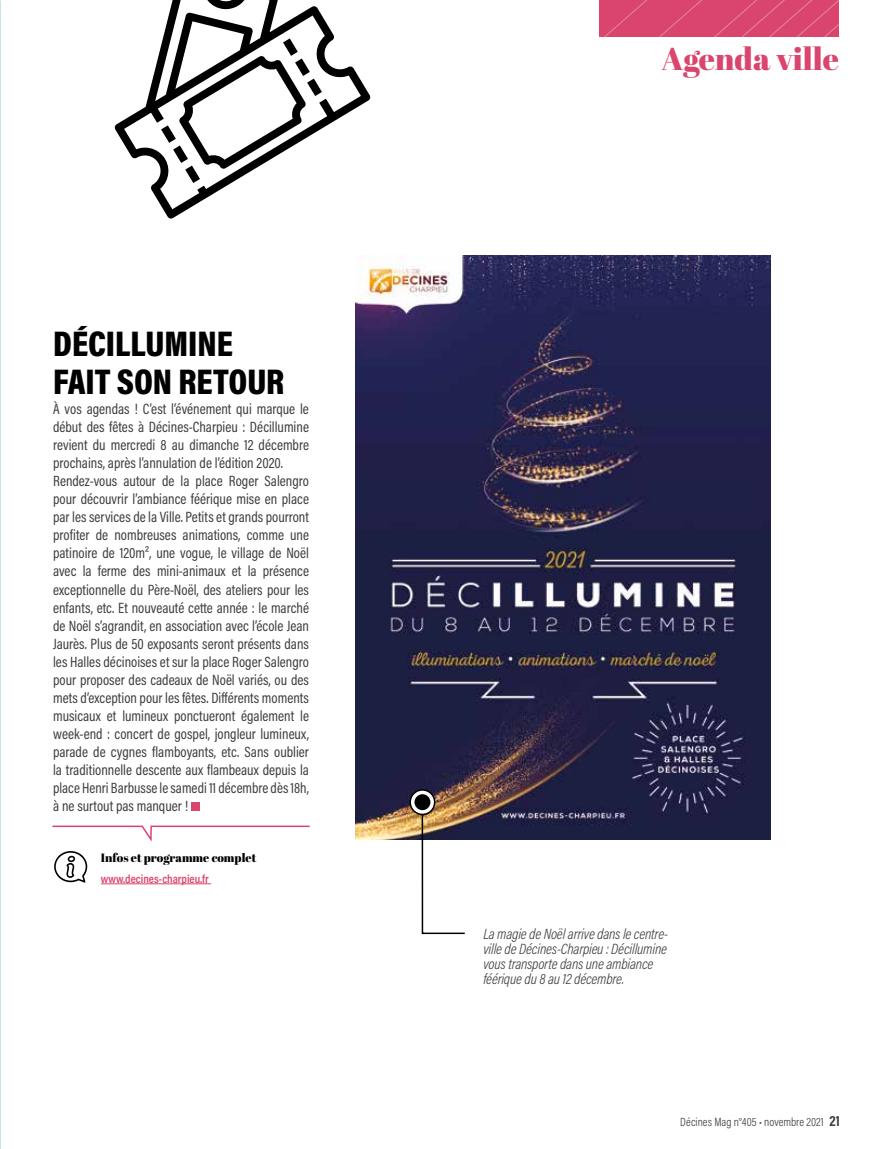
<style>
.page{position:relative;width:893px;height:1149px;background:#fff}
.page>*{position:absolute;margin:0;border:0;box-sizing:border-box;transform-origin:0 0}
.t1{font:900 36px/37.5px "Acumin Pro Cond";color:#000}
.t2{font:31.5px "Abril Fatface";color:#da456e}
.t3{font:15px/18px "Acumin Pro Cond";color:#3c3c3b}
.t4{font:italic 300 15px/15px "Acumin Pro Cond";letter-spacing:-.01em;color:#3c3c3b}
.t5{font:300 12px "Acumin Pro Cond";color:#3c3c3b}
.t6{font:12px "Abril Fatface";color:#000}
.t7{font:600 12px "Acumin Pro Cond";color:#da456e}
.s1{font-weight:700;font-size:15px}
</style>
<div class="page">
<svg style="left:114px;top:0;width:257px;height:219px"></svg>
<svg style="left:161px;top:38px;width:161px;height:145px"></svg>
<div style="left:191px;top:801px;width:8px;height:9px;background:#da456e"></div>
<div style="left:599px;top:0;width:240px;height:36px;background:#da456e"></div>
<hr style="left:101px;top:883px;width:110px;height:1px;background:#da456e">
<svg style="left:54px;top:851px;width:33px;height:31px"></svg>
<svg style="left:52px;top:825px;width:258px;height:17px"></svg>
<img style="left:356px;top:255px;width:414px;height:584px">
<img style="left:421px;top:790px;width:45px;height:144px">
<svg style="left:410px;top:789px;width:25px;height:25px"></svg>
<div style="left:409px;top:789px;width:26px;height:25px;border:2px solid #000;border-radius:50%"></div>
<div style="left:414px;top:794px;width:16px;height:15px;background:#000;border-radius:50%"></div>
<h1 class="t1" style="left:53px;top:324px;width:233px">DÉCILLUMINE<br>FAIT SON RETOUR</h1>
<p class="t3" style="left:53px;top:400px;width:257px">À vos agendas ! C’est l’événement qui marque le début des fêtes à Décines-Charpieu : Décillumine revient du mercredi 8 au dimanche 12 décembre prochains, après l’annulation de l’édition 2020.<br>Rendez-vous autour de la place Roger Salengro pour découvrir l’ambiance féérique mise en place par les services de la Ville. Petits et grands pourront profiter de nombreuses animations, comme une patinoire de 120m², une vogue, le village de Noël avec la ferme des mini-animaux et la présence exceptionnelle du Père-Noël, des ateliers pour les enfants, etc. Et nouveauté cette année : le marché de Noël s’agrandit, en association avec l’école Jean Jaurès. Plus de 50 exposants seront présents dans les Halles décinoises et sur la place Roger Salengro pour proposer des cadeaux de Noël variés, ou des mets d’exception pour les fêtes. Différents moments musicaux et lumineux ponctueront également le week-end : concert de gospel, jongleur lumineux, parade de cygnes flamboyants, etc. Sans oublier la traditionnelle descente aux flambeaux depuis la place Henri Barbusse le samedi 11 décembre dès 18h, à ne surtout pas manquer !</p>
<p class="t6" style="left:101px;top:848px;width:157px">Infos et programme complet</p>
<p class="t7" style="left:101px;top:870px;width:109px">www.decines-charpieu.fr</p>
<h2 class="t2" style="left:662px;top:36px;width:179px">Agenda ville</h2>
<p class="t4" style="left:483px;top:925px;width:186px">La magie de Noël arrive dans le centre&shy;ville de Décines-Charpieu : Décillumine vous transporte dans une ambiance féérique du 8 au 12 décembre.</p>
<p class="t5" style="left:680px;top:1114px;width:161px">Décines Mag n°405 • novembre 2021 <span class="s1">21</span></p>
</div>
